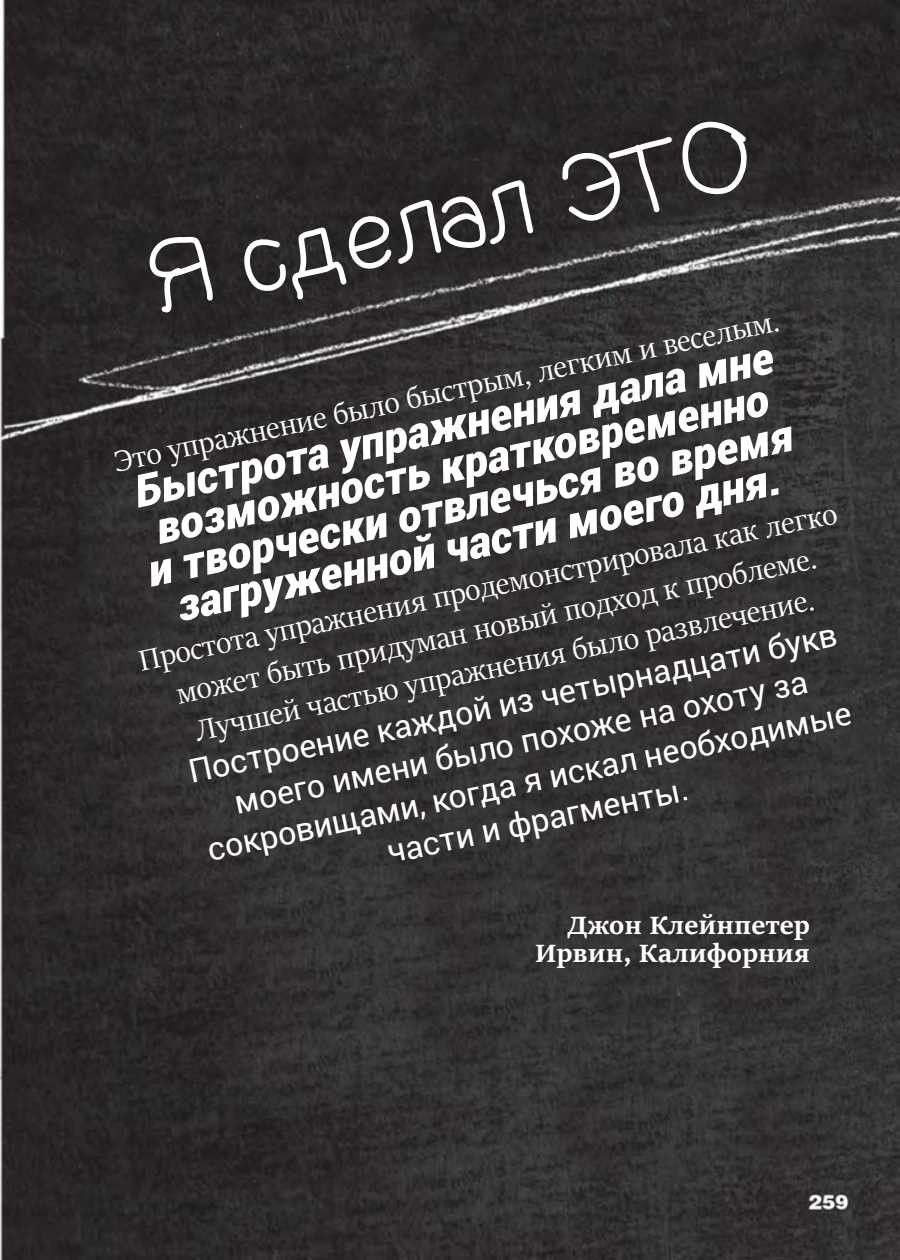
<style>
.page{position:relative;width:900px;height:1260px;background:#fff}
.page>*{position:absolute;margin:0;border:0;box-sizing:border-box;transform-origin:0 0}
.Ex_Header{font:97.5px "Own Hand";color:#fff}
.Ex_Body{font:italic 900 45px/40px "Roboto";color:#fff;text-align:center}
.Ex_Body-2{font:32.5px/40px "Sitka Banner";color:#fff;text-align:center}
.Ex_Body-3{font:700 27.5px "Sitka Subheading";color:#fff}
.s1{font-family:"Roboto"}
</style>
<div class="page">
<img style="left:0;top:0;width:900px;height:1260px">
<p class="Ex_Header" style="left:137px;top:216px;width:613px;rotate:-12deg">Я сделал ЭТО</p>
<p class="Ex_Body-2" style="left:110px;top:441px;width:681px;rotate:-12deg">Это упражнение было быстрым, легким и веселым.</p>
<p class="Ex_Body" style="left:127px;top:471px;width:660px;rotate:-12deg">Быстрота упражнения дала мне возможность кратковременно и творчески отвлечься во время загруженной части моего дня.</p>
<p class="Ex_Body-2" style="left:135px;top:640px;width:714px;rotate:-12deg">Простота упражнения продемонстрировала как легко может быть придуман новый подход к проблеме.<br>Лучшей частью упражнения было развлечение.<br><span class="s1">Построение каждой из четырнадцати букв моего имени было похоже на охоту за сокровищами, когда я искал необходимые части и фрагменты.</span></p>
<p class="Ex_Body-3" style="left:568px;top:905px;width:244px">Джон Клейнпетер</p>
<p class="Ex_Body-3" style="left:535px;top:932px;width:277px">Ирвин, Калифорния</p>
</div>
